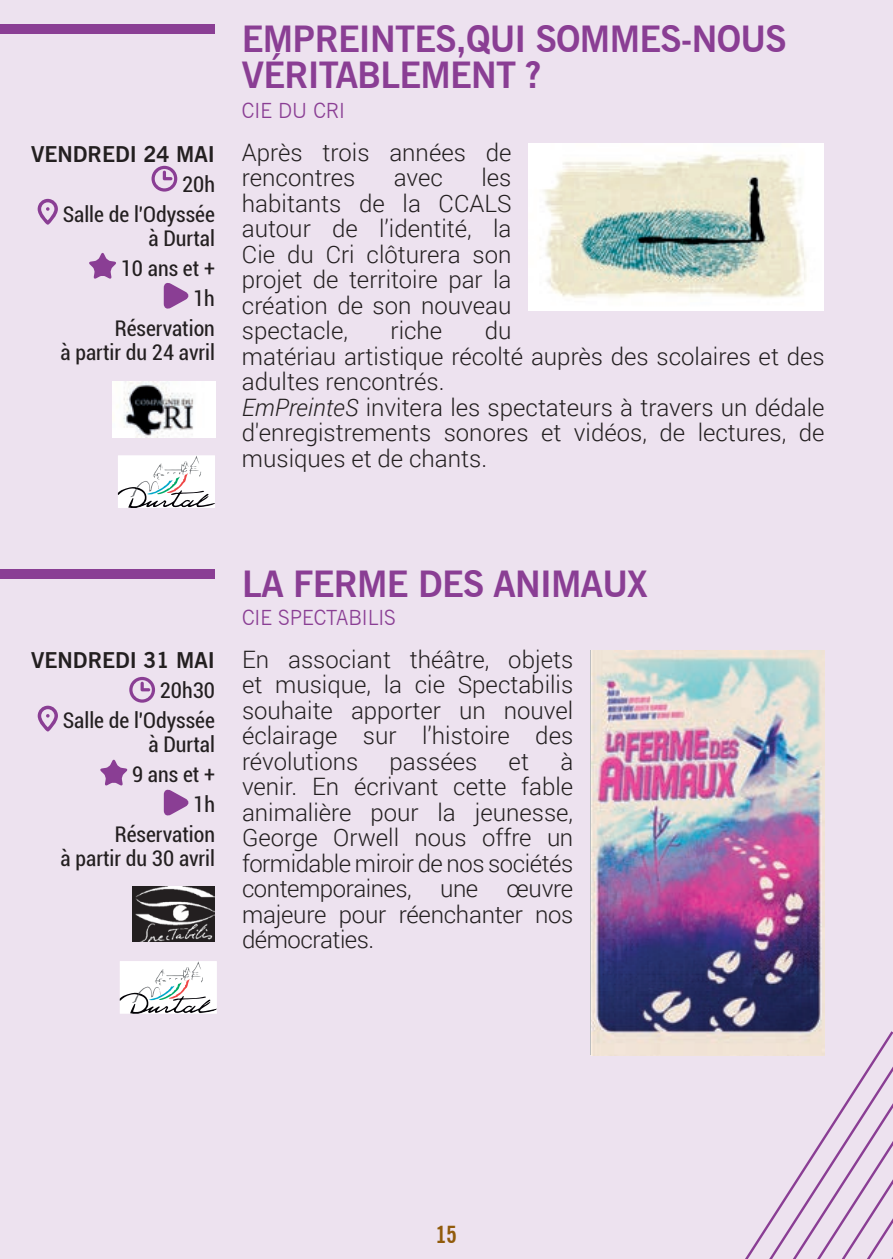
<style>
.page{position:relative;width:893px;height:1259px;background:#ede2ef}
.page>*{position:absolute;margin:0;border:0;box-sizing:border-box;transform-origin:0 0}
.t1{font:700 36px/36px "News Gothic BT";letter-spacing:-.02em;color:#8a3e94}
.t2{font:300 24px/25.5px "Roboto";color:#231f20;text-align:justify}
.t3{font:700 condensed 24px "News Gothic BT";color:#915b0b}
.t4{font:condensed 21.6px/30px "Roboto";color:#231f20;text-align:right}
.t5{font:700 21.6px "News Gothic BT";color:#231f20}
.t6{font:300 21px "News Gothic BT";color:#8a3e94}
.s1{font-style:italic}
</style>
<div class="page">
<svg style="left:716px;top:1031px;width:177px;height:228px"></svg>
<div style="left:0;top:25px;width:215px;height:9px;background:#8a3e94"></div>
<svg style="left:152px;top:166px;width:25px;height:26px"></svg>
<svg style="left:38px;top:199px;width:20px;height:26px"></svg>
<svg style="left:89px;top:252px;width:27px;height:27px"></svg>
<svg style="left:164px;top:283px;width:25px;height:26px"></svg>
<img style="left:528px;top:144px;width:296px;height:167px">
<img style="left:113px;top:381px;width:102px;height:56px">
<div style="left:0;top:569px;width:215px;height:10px;background:#8a3e94"></div>
<svg style="left:129px;top:677px;width:26px;height:25px"></svg>
<svg style="left:38px;top:705px;width:20px;height:26px"></svg>
<svg style="left:100px;top:759px;width:28px;height:27px"></svg>
<svg style="left:164px;top:789px;width:25px;height:27px"></svg>
<img style="left:591px;top:650px;width:234px;height:405px">
<img style="left:133px;top:886px;width:82px;height:56px">
<svg style="left:118px;top:455px;width:97px;height:53px;background:#e4e5e5"></svg>
<svg style="left:120px;top:961px;width:97px;height:52px;background:#e3e5e5"></svg>
<p class="t5" style="left:31px;top:141px;width:185px">VENDREDI 24 MAI</p>
<p class="t4" style="left:63px;top:168px;width:154px">20h<br>Salle de l'Odyssée</p>
<p class="t4" style="left:115px;top:222px;width:102px">à Durtal<br>10 ans et +<br>1h<br>Réservation</p>
<p class="t4" style="left:61px;top:336px;width:156px">à partir du 24 avril</p>
<h1 class="t1" style="left:242px;top:21px;width:546px">EMPREINTES,QUI SOMMES-NOUS<br>VÉRITABLEMENT ?</h1>
<p class="t6" style="left:242px;top:98px;width:105px">CIE DU CRI</p>
<p class="t2" style="left:242px;top:139px;width:271px">Après trois années de rencontres</p>
<p class="t2" style="left:242px;top:164px;width:271px;text-indent:239px">les habitants de la CCALS autour de l’identité, la Cie du Cri clôturera son projet de territoire par la création de son nouveau spectacle,</p>
<p class="t2" style="left:394px;top:164px;width:51px">avec</p>
<p class="t2" style="left:242px;top:317px;width:584px;text-align:left;text-indent:243px">du<br>matériau artistique récolté auprès des scolaires et des adultes rencontrés.<br><span class="s1">EmPreinteS</span> invitera les spectateurs à travers un dédale d'enregistrements sonores et vidéos, de lectures, de musiques et de chants.</p>
<p class="t2" style="left:390px;top:317px;width:53px">riche</p>
<p class="t5" style="left:31px;top:647px;width:185px">VENDREDI 31 MAI</p>
<p class="t4" style="left:63px;top:675px;width:154px">20h30<br>Salle de l'Odyssée</p>
<p class="t4" style="left:115px;top:729px;width:102px">à Durtal<br>9 ans et +<br>1h<br>Réservation</p>
<p class="t4" style="left:61px;top:843px;width:156px">à partir du 30 avril</p>
<h1 class="t1" style="left:242px;top:566px;width:407px">LA FERME DES ANIMAUX</h1>
<p class="t6" style="left:242px;top:604px;width:155px">CIE SPECTABILIS</p>
<p class="t2" style="left:242px;top:645px;width:333px">En associant théâtre, objets et musique, la cie Spectabilis souhaite apporter un nouvel éclairage sur l’histoire des révolutions</p>
<p class="t2" style="left:242px;top:747px;width:333px;text-indent:318px">à venir. En écrivant cette fable animalière pour la jeunesse, George Orwell nous offre un formidable miroir de nos sociétés contemporaines, une œuvre majeure pour réenchanter nos démocraties.</p>
<p class="t2" style="left:390px;top:747px;width:89px">passées</p>
<p class="t2" style="left:509px;top:747px;width:22px">et</p>
<p class="t3" style="left:436px;top:1220px;width:22px">15</p>
</div>
